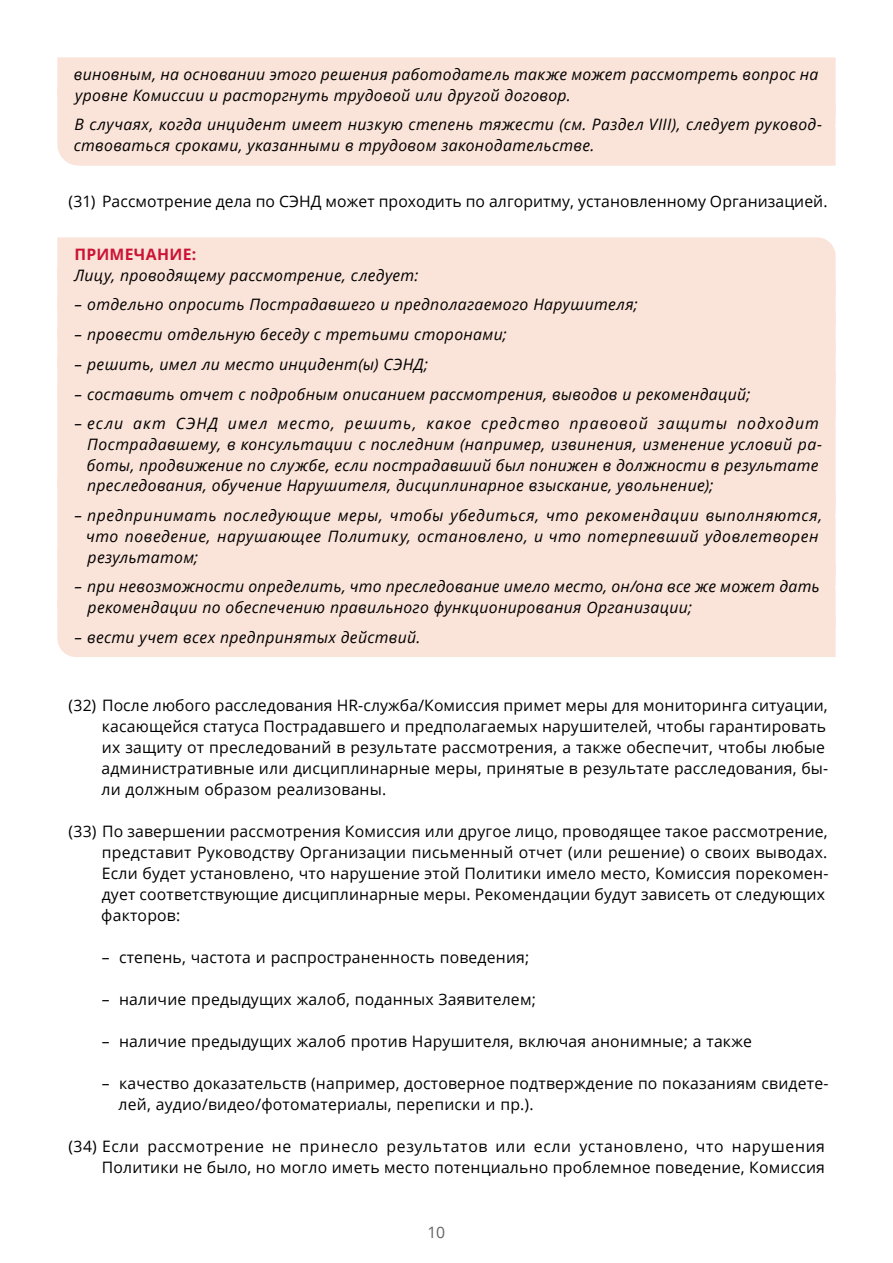
<style>
.page{position:relative;width:893px;height:1263px;background:#fff}
.page>*{position:absolute;margin:0;border:0;box-sizing:border-box;transform-origin:0 0}
.t1{font:15.75px/21px "Open Sans";letter-spacing:.015em;color:#000}
.t2{font:italic 15.75px/20.7px "Open Sans";letter-spacing:.02em;color:#000}
.t3{font:700 15.75px "Open Sans";letter-spacing:.015em;color:#cb1335}
.t4{font:15.75px "Open Sans";color:#636363}
</style>
<div class="page">
<div style="left:57px;top:57px;width:779px;height:30px;background:#fae3d8"></div>
<div style="left:57px;top:87px;width:779px;height:21px;background:#fae3d8"></div>
<div style="left:57px;top:108px;width:779px;height:58px;background:#fae3d8"></div>
<div style="left:57px;top:237px;width:779px;height:170px;background:#fae3d8"></div>
<div style="left:57px;top:407px;width:779px;height:71px;background:#fae3d8"></div>
<div style="left:57px;top:478px;width:779px;height:20px;background:#fae3d8"></div>
<div style="left:57px;top:498px;width:779px;height:51px;background:#fae3d8"></div>
<div style="left:57px;top:549px;width:779px;height:20px;background:#fae3d8"></div>
<div style="left:57px;top:569px;width:779px;height:30px;background:#fae3d8"></div>
<div style="left:57px;top:599px;width:779px;height:58px;background:#fae3d8"></div>
<p class="t2" style="left:74px;top:64px;width:746px">виновным, на основании этого решения работодатель также может рассмотреть вопрос на уровне Комиссии и расторгнуть трудовой или другой договор.</p>
<p class="t2" style="left:74px;top:114px;width:750px">В случаях, когда инцидент имеет низкую степень тяжести (см. Раздел VIII), следует руковод&shy;ствоваться сроками, указанными в трудовом законодательстве.</p>
<p class="t1" style="left:68px;top:190px;width:761px">(31) Рассмотрение дела по СЭНД может проходить по алгоритму, установленному Организацией.</p>
<p class="t3" style="left:74px;top:243px;width:123px">ПРИМЕЧАНИЕ:</p>
<p class="t2" style="left:74px;top:264px;width:346px">Лицу, проводящему рассмотрение, следует:</p>
<p class="t2" style="left:74px;top:294px;width:565px">– отдельно опросить Пострадавшего и предполагаемого Нарушителя;</p>
<p class="t2" style="left:74px;top:324px;width:434px">– провести отдельную беседу с третьими сторонами;</p>
<p class="t2" style="left:74px;top:353px;width:355px">– решить, имел ли место инцидент(ы) СЭНД;</p>
<p class="t2" style="left:74px;top:383px;width:678px">– составить отчет с подробным описанием рассмотрения, выводов и рекомендаций;</p>
<p class="t2" style="left:87px;top:413px;width:737px;text-indent:-13px">– если акт СЭНД имел место, решить, какое средство правовой защиты подходит Пострадавшему, в консультации с последним (например, извинения, изменение условий ра&shy;боты, продвижение по службе, если пострадавший был понижен в должности в результате преследования, обучение Нарушителя, дисциплинарное взыскание, увольнение);</p>
<p class="t2" style="left:86px;top:505px;width:738px;text-indent:-12px">– предпринимать последующие меры, чтобы убедиться, что рекомендации выполняются, что поведение, нарушающее Политику, остановлено, и что потерпевший удовлетворен результатом;</p>
<p class="t2" style="left:88px;top:576px;width:734px;text-indent:-13px">– при невозможности определить, что преследование имело место, он/она все же может дать рекомендации по обеспечению правильного функционирования Организации;</p>
<p class="t2" style="left:74px;top:626px;width:348px">– вести учет всех предпринятых действий.</p>
<p class="t1" style="left:101px;top:694px;width:728px;text-indent:-33px">(32) После любого расследования HR-служба/Комиссия примет меры для мониторинга ситуации, касающейся статуса Пострадавшего и предполагаемых нарушителей, чтобы гарантировать их защиту от преследований в результате рассмотрения, а также обеспечит, чтобы любые административные или дисциплинарные меры, принятые в результате расследования, бы&shy;ли должным образом реализованы.</p>
<p class="t1" style="left:101px;top:820px;width:729px;text-indent:-33px">(33) По завершении рассмотрения Комиссия или другое лицо, проводящее такое рассмотрение, представит Руководству Организации письменный отчет (или решение) о своих выводах.<br>Если будет установлено, что нарушение этой Политики имело место, Комиссия порекомен&shy;дует соответствующие дисциплинарные меры. Рекомендации будут зависеть от следующих факторов:</p>
<p class="t1" style="left:102px;top:946px;width:429px">– степень, частота и распространенность поведения;</p>
<p class="t1" style="left:102px;top:988px;width:436px">– наличие предыдущих жалоб, поданных Заявителем;</p>
<p class="t1" style="left:102px;top:1030px;width:652px">– наличие предыдущих жалоб против Нарушителя, включая анонимные; а также</p>
<p class="t1" style="left:119px;top:1072px;width:711px;text-indent:-17px">– качество доказательств (например, достоверное подтверждение по показаниям свидете&shy;лей, аудио/видео/фотоматериалы, переписки и пр.).</p>
<p class="t1" style="left:68px;top:1135px;width:758px;text-align:right">(34) Если рассмотрение не принесло результатов или если установлено, что нарушения<br>Политики не было, но могло иметь место потенциально проблемное поведение, Комиссия</p>
<p class="t4" style="left:428px;top:1221px;width:19px">10</p>
</div>
